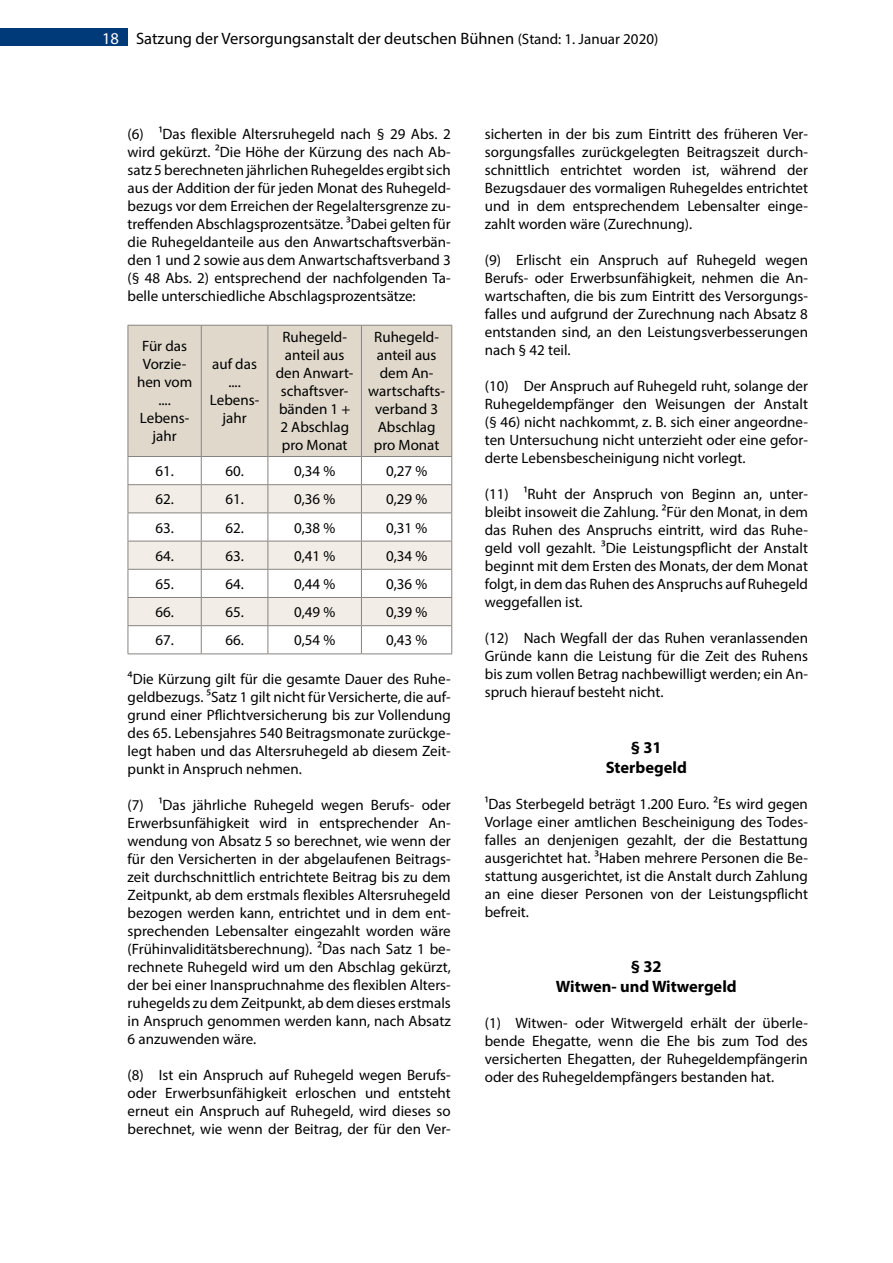
<style>
.page{position:relative;width:893px;height:1263px;background:#fff}
.page>*{position:absolute;margin:0;border:0;box-sizing:border-box;transform-origin:0 0}
.t1{font:16.5px "Myriad Pro";color:#000}
.t2{font:700 16.5px/19.8px "Myriad Pro";color:#000;text-align:center}
.t3{font:15px/18px "Myriad Pro";color:#000;text-align:justify}
.s1{color:#fff}
.s2{font-size:15px}
</style>
<div class="page">
<div style="left:0;top:28px;width:128px;height:18px;background:#003a79"></div>
<svg style="left:128px;top:325px;width:324px;height:328px"></svg>
<hr style="left:128px;top:653px;width:73px;height:1px;background:#868481">
<hr style="left:201px;top:653px;width:67px;height:1px;background:#868481">
<hr style="left:268px;top:653px;width:93px;height:1px;background:#868481">
<hr style="left:361px;top:653px;width:91px;height:1px;background:#868481">
<p class="t1" style="left:102px;top:28px;width:558px"><span class="s1">18</span> Satzung der Versorgungsanstalt der deutschen Bühnen <span class="s2">(Stand: 1. Januar 2020)</span></p>
<p class="t3" style="left:128px;top:125px;width:325px">(6) 1Das flexible Altersruhegeld nach § 29 Abs. 2 wird gekürzt. 2Die Höhe der Kürzung des nach Ab&shy;satz 5 berechneten jährlichen Ruhegeldes ergibt sich aus der Addition der für jeden Monat des Ruhegeld&shy;bezugs vor dem Erreichen der Regelaltersgrenze zu&shy;treffenden Abschlagsprozentsätze. ³Dabei gelten für die Ruhegeldanteile aus den Anwartschaftsverbän&shy;den 1 und 2 sowie aus dem Anwartschaftsverband 3 (§ 48 Abs. 2) entsprechend der nachfolgenden Ta&shy;belle unterschiedliche Abschlagsprozentsätze:</p>
<p class="t3" style="left:137px;top:337px;width:57px;text-align:center">Für das<br>Vorzie&shy;hen vom ....<br>Lebens&shy;jahr</p>
<p class="t3" style="left:276px;top:328px;width:79px;text-align:center">Ruhegeld&shy;anteil aus den Anwart&shy;schaftsver&shy;bänden 1 +<br>2 Abschlag pro Monat</p>
<p class="t3" style="left:368px;top:328px;width:78px;text-align:center">Ruhegeld&shy;anteil aus dem An&shy;wartschafts&shy;verband 3<br>Abschlag pro Monat</p>
<p class="t3" style="left:210px;top:355px;width:51px;text-align:center">auf das ....<br>Lebens&shy;jahr</p>
<p class="t3" style="left:155px;top:462px;width:20px">61.</p>
<p class="t3" style="left:225px;top:462px;width:20px">60.</p>
<p class="t3" style="left:294px;top:462px;width:43px">0,34 %</p>
<p class="t3" style="left:386px;top:462px;width:43px">0,27 %</p>
<p class="t3" style="left:155px;top:490px;width:20px">62.</p>
<p class="t3" style="left:225px;top:490px;width:20px">61.</p>
<p class="t3" style="left:294px;top:490px;width:43px">0,36 %</p>
<p class="t3" style="left:386px;top:490px;width:43px">0,29 %</p>
<p class="t3" style="left:155px;top:518px;width:20px">63.</p>
<p class="t3" style="left:225px;top:518px;width:20px">62.</p>
<p class="t3" style="left:294px;top:518px;width:43px">0,38 %</p>
<p class="t3" style="left:386px;top:518px;width:43px">0,31 %</p>
<p class="t3" style="left:155px;top:546px;width:20px">64.</p>
<p class="t3" style="left:225px;top:546px;width:20px">63.</p>
<p class="t3" style="left:294px;top:546px;width:43px">0,41 %</p>
<p class="t3" style="left:386px;top:546px;width:43px">0,34 %</p>
<p class="t3" style="left:155px;top:575px;width:20px">65.</p>
<p class="t3" style="left:225px;top:575px;width:20px">64.</p>
<p class="t3" style="left:294px;top:575px;width:43px">0,44 %</p>
<p class="t3" style="left:386px;top:575px;width:43px">0,36 %</p>
<p class="t3" style="left:155px;top:603px;width:20px">66.</p>
<p class="t3" style="left:225px;top:603px;width:20px">65.</p>
<p class="t3" style="left:294px;top:603px;width:43px">0,49 %</p>
<p class="t3" style="left:386px;top:603px;width:43px">0,39 %</p>
<p class="t3" style="left:155px;top:631px;width:20px">67.</p>
<p class="t3" style="left:225px;top:631px;width:20px">66.</p>
<p class="t3" style="left:294px;top:631px;width:43px">0,54 %</p>
<p class="t3" style="left:386px;top:631px;width:43px">0,43 %</p>
<p class="t3" style="left:128px;top:670px;width:325px">⁴Die Kürzung gilt für die gesamte Dauer des Ruhe&shy;geldbezugs. ⁵Satz 1 gilt nicht für Versicherte, die auf&shy;grund einer Pflichtversicherung bis zur Vollendung des 65. Lebensjahres 540 Beitragsmonate zurückge&shy;legt haben und das Altersruhegeld ab diesem Zeit&shy;punkt in Anspruch nehmen.</p>
<p class="t3" style="left:128px;top:796px;width:325px">(7) 1Das jährliche Ruhegeld wegen Berufs- oder Erwerbsunfähigkeit wird in entsprechender An&shy;wendung von Absatz 5 so berechnet, wie wenn der für den Versicherten in der abgelaufenen Beitrags&shy;zeit durchschnittlich entrichtete Beitrag bis zu dem Zeitpunkt, ab dem erstmals flexibles Altersruhegeld bezogen werden kann, entrichtet und in dem ent&shy;sprechenden Lebensalter eingezahlt worden wäre (Frühinvaliditätsberechnung). 2Das nach Satz 1 be&shy;rechnete Ruhegeld wird um den Abschlag gekürzt, der bei einer Inanspruchnahme des flexiblen Alters&shy;ruhegelds zu dem Zeitpunkt, ab dem dieses erstmals in Anspruch genommen werden kann, nach Absatz 6 anzuwenden wäre.</p>
<p class="t3" style="left:128px;top:1066px;width:325px">(8) Ist ein Anspruch auf Ruhegeld wegen Berufs&shy;oder Erwerbsunfähigkeit erloschen und entsteht erneut ein Anspruch auf Ruhegeld, wird dieses so berechnet, wie wenn der Beitrag, der für den Ver-</p>
<p class="t3" style="left:485px;top:125px;width:325px">sicherten in der bis zum Eintritt des früheren Ver&shy;sorgungsfalles zurückgelegten Beitragszeit durch&shy;schnittlich entrichtet worden ist, während der Bezugsdauer des vormaligen Ruhegeldes entrichtet und in dem entsprechendem Lebensalter einge&shy;zahlt worden wäre (Zurechnung).</p>
<p class="t3" style="left:485px;top:251px;width:325px">(9) Erlischt ein Anspruch auf Ruhegeld wegen Berufs- oder Erwerbsunfähigkeit, nehmen die An&shy;wartschaften, die bis zum Eintritt des Versorgungs&shy;falles und aufgrund der Zurechnung nach Absatz 8 entstanden sind, an den Leistungsverbesserungen nach § 42 teil.</p>
<p class="t3" style="left:485px;top:377px;width:325px">(10) Der Anspruch auf Ruhegeld ruht, solange der Ruhegeldempfänger den Weisungen der Anstalt (§ 46) nicht nachkommt, z. B. sich einer angeordne&shy;ten Untersuchung nicht unterzieht oder eine gefor&shy;derte Lebensbescheinigung nicht vorlegt.</p>
<p class="t3" style="left:485px;top:485px;width:325px">(11) ¹Ruht der Anspruch von Beginn an, unter&shy;bleibt insoweit die Zahlung. ²Für den Monat, in dem das Ruhen des Anspruchs eintritt, wird das Ruhe&shy;geld voll gezahlt. ³Die Leistungspflicht der Anstalt beginnt mit dem Ersten des Monats, der dem Monat folgt, in dem das Ruhen des Anspruchs auf Ruhegeld weggefallen ist.</p>
<p class="t3" style="left:485px;top:629px;width:325px">(12) Nach Wegfall der das Ruhen veranlassenden Gründe kann die Leistung für die Zeit des Ruhens bis zum vollen Betrag nachbewilligt werden; ein An&shy;spruch hierauf besteht nicht.</p>
<p class="t2" style="left:606px;top:737px;width:83px">§ 31<br>Sterbegeld</p>
<p class="t3" style="left:485px;top:794px;width:325px">1Das Sterbegeld beträgt 1.200 Euro. 2Es wird gegen Vorlage einer amtlichen Bescheinigung des Todes&shy;falles an denjenigen gezahlt, der die Bestattung ausgerichtet hat. ³Haben mehrere Personen die Be&shy;stattung ausgerichtet, ist die Anstalt durch Zahlung an eine dieser Personen von der Leistungspflicht befreit.</p>
<p class="t2" style="left:556px;top:956px;width:182px">§ 32<br>Witwen- und Witwergeld</p>
<p class="t3" style="left:485px;top:1014px;width:325px">(1) Witwen- oder Witwergeld erhält der überle&shy;bende Ehegatte, wenn die Ehe bis zum Tod des versicherten Ehegatten, der Ruhegeldempfängerin oder des Ruhegeldempfängers bestanden hat.</p>
</div>
